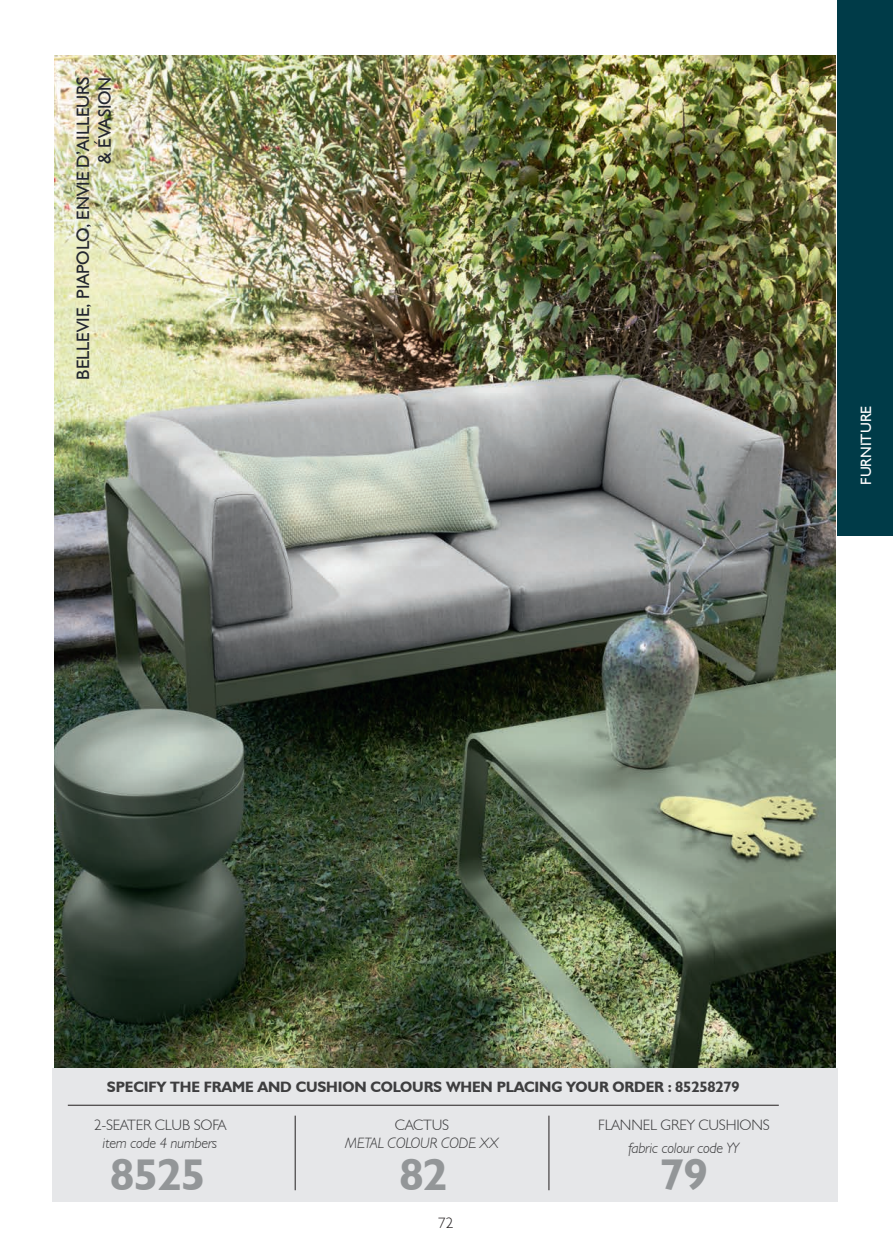
<style>
.page{position:relative;width:893px;height:1251px;background:#fff}
.page>*{position:absolute;margin:0;border:0;box-sizing:border-box;transform-origin:0 0}
.t1{font:700 44.4px "Humanist 521 BT";letter-spacing:-.01em;color:#939698}
.t2{font:18px/21.6px "Humanist 521 BT";letter-spacing:-.01em;color:#242730;text-align:right}
.t3{font:700 15px "Humanist 521 BT";letter-spacing:-.01em;color:#3e3e3f}
.t4{font:italic 300 15px "Humanist 521 BT";letter-spacing:-.01em;color:#3e3e3f}
.t5{font:300 15px "Humanist 521 BT";letter-spacing:-.01em;color:#3e3e3f}
.t6{font:15px "Humanist 521 BT";color:#fff}
.t7{font:300 15px "Humanist 521 BT";color:#231f20}
</style>
<div class="page">
<div style="left:838px;top:0;width:55px;height:535px;background:#003b48"></div>
<img style="left:54px;top:55px;width:781px;height:1013px">
<div style="left:53px;top:1068px;width:785px;height:133px;background:#e6e7e9"></div>
<hr style="left:68px;top:1104px;width:711px;height:1px;background:#231f20">
<hr style="left:295px;top:1115px;width:1px;height:74px;background:#231f20">
<hr style="left:549px;top:1115px;width:1px;height:74px;background:#231f20">
<p class="t2" style="left:72px;top:379px;width:304px;rotate:-90deg">BELLEVIE, PIAPOLO, ENVIE D’AILLEURS &amp; ÉVASION</p>
<p class="t6" style="left:857px;top:485px;width:81px;rotate:-90deg">FURNITURE</p>
<p class="t3" style="left:107px;top:1076px;width:634px">SPECIFY THE FRAME AND CUSHION COLOURS WHEN PLACING YOUR ORDER : 85258279</p>
<p class="t5" style="left:94px;top:1115px;width:134px">2-SEATER CLUB SOFA</p>
<p class="t4" style="left:103px;top:1133px;width:116px">item code 4 numbers</p>
<p class="t5" style="left:395px;top:1115px;width:56px">CACTUS</p>
<p class="t4" style="left:345px;top:1133px;width:155px">METAL COLOUR CODE XX</p>
<p class="t5" style="left:598px;top:1115px;width:173px">FLANNEL GREY CUSHIONS</p>
<p class="t4" style="left:629px;top:1138px;width:112px">fabric colour code YY</p>
<h1 class="t1" style="left:110px;top:1147px;width:97px">8525</h1>
<h1 class="t1" style="left:399px;top:1147px;width:49px">82</h1>
<h1 class="t1" style="left:660px;top:1147px;width:49px">79</h1>
<p class="t7" style="left:438px;top:1213px;width:17px">72</p>
</div>
